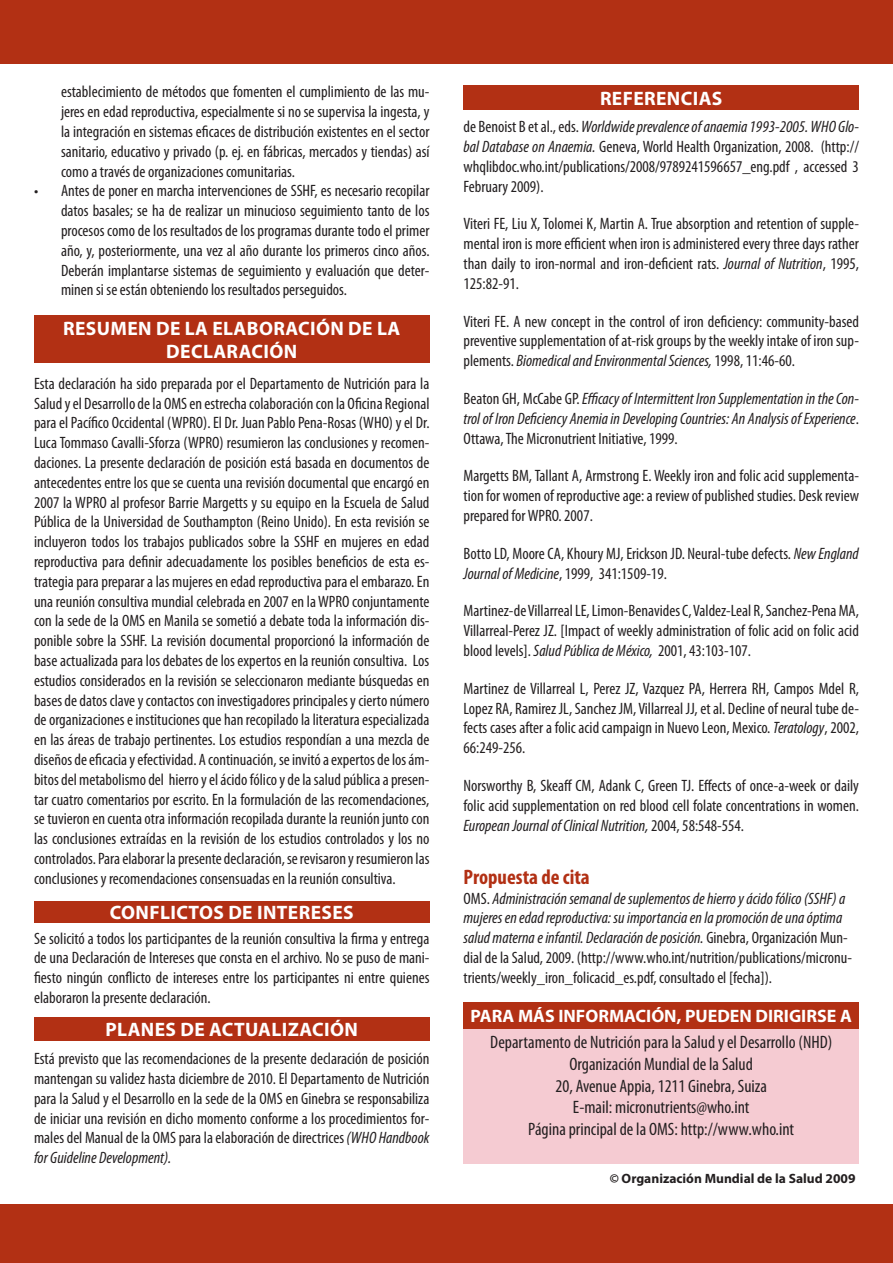
<style>
.page{position:relative;width:893px;height:1263px;background:#fff}
.page>*{position:absolute;margin:0;border:0;box-sizing:border-box;transform-origin:0 0}
.t1{font:700 condensed 21px "Myriad Pro";color:#b23014}
.t2{font:700 19.5px/23.4px "Myriad Pro";letter-spacing:.02em;color:#fff;text-align:center}
.t3{font:condensed 18px/21.6px "Myriad Pro";color:#231f20;text-align:center}
.t4{font:700 18px "Myriad Pro";color:#fff}
.t5{font:condensed 16.5px/19.8px "Myriad Pro";color:#231f20;text-align:justify}
.t6{font:italic condensed 16.5px/19.8px "Myriad Pro";color:#231f20;text-align:justify}
.t7{font:700 13.5px "Myriad Pro";color:#231f20}
.s1{font-style:italic}
.s2{font-style:normal}
</style>
<div class="page">
<div style="left:463px;top:85px;width:396px;height:25px;background:#b23014"></div>
<div style="left:0;top:1204px;width:893px;height:59px;background:#b23014"></div>
<div style="left:0;top:0;width:893px;height:64px;background:#b23014"></div>
<div style="left:34px;top:316px;width:395px;height:47px;background:#b23014"></div>
<div style="left:34px;top:901px;width:395px;height:22px;background:#b23014"></div>
<div style="left:34px;top:1017px;width:395px;height:23px;background:#b23014"></div>
<div style="left:463px;top:1028px;width:396px;height:136px;background:#f5cbd2"></div>
<div style="left:463px;top:1002px;width:396px;height:26px;background:#b23014"></div>
<p class="t5" style="left:61px;top:82px;width:370px">establecimiento de métodos que fomenten el cumplimiento de las mu&shy;jeres en edad reproductiva, especialmente si no se supervisa la ingesta, y la integración en sistemas eficaces de distribución existentes en el sector sanitario, educativo y privado (p. ej. en fábricas, mercados y tiendas) así como a través de organizaciones comunitarias.</p>
<p class="t5" style="left:61px;top:181px;width:370px;text-indent:-27px">• Antes de poner en marcha intervenciones de SSHF, es necesario recopilar datos basales; se ha de realizar un minucioso seguimiento tanto de los procesos como de los resultados de los programas durante todo el primer año, y, posteriormente, una vez al año durante los primeros cinco años.<br>Deberán implantarse sistemas de seguimiento y evaluación que deter&shy;minen si se están obteniendo los resultados perseguidos.</p>
<p class="t2" style="left:63px;top:316px;width:339px">RESUMEN DE LA ELABORACIÓN DE LA<br>DECLARACIÓN</p>
<p class="t5" style="left:34px;top:373px;width:397px">Esta declaración ha sido preparada por el Departamento de Nutrición para la Salud y el Desarrollo de la OMS en estrecha colaboración con la Oficina Regional para el Pacífico Occidental (WPRO). El Dr. Juan Pablo Pena-Rosas (WHO) y el Dr.<br>Luca Tommaso Cavalli-Sforza (WPRO) resumieron las conclusiones y recomen&shy;daciones. La presente declaración de posición está basada en documentos de antecedentes entre los que se cuenta una revisión documental que encargó en 2007 la WPRO al profesor Barrie Margetts y su equipo en la Escuela de Salud Pública de la Universidad de Southampton (Reino Unido). En esta revisión se incluyeron todos los trabajos publicados sobre la SSHF en mujeres en edad reproductiva para definir adecuadamente los posibles beneficios de esta es&shy;trategia para preparar a las mujeres en edad reproductiva para el embarazo. En una reunión consultiva mundial celebrada en 2007 en la WPRO conjuntamente con la sede de la OMS en Manila se sometió a debate toda la información dis&shy;ponible sobre la SSHF. La revisión documental proporcionó la información de base actualizada para los debates de los expertos en la reunión consultiva. Los estudios considerados en la revisión se seleccionaron mediante búsquedas en bases de datos clave y contactos con investigadores principales y cierto número de organizaciones e instituciones que han recopilado la literatura especializada en las áreas de trabajo pertinentes. Los estudios respondían a una mezcla de diseños de eficacia y efectividad. A continuación, se invitó a expertos de los ám&shy;bitos del metabolismo del hierro y el ácido fólico y de la salud pública a presen&shy;tar cuatro comentarios por escrito. En la formulación de las recomendaciones, se tuvieron en cuenta otra información recopilada durante la reunión junto con las conclusiones extraídas en la revisión de los estudios controlados y los no controlados. Para elaborar la presente declaración, se revisaron y resumieron las conclusiones y recomendaciones consensuadas en la reunión consultiva.</p>
<p class="t2" style="left:110px;top:900px;width:245px">CONFLICTOS DE INTERESES</p>
<p class="t5" style="left:34px;top:928px;width:397px">Se solicitó a todos los participantes de la reunión consultiva la firma y entrega de una Declaración de Intereses que consta en el archivo. No se puso de mani&shy;fiesto ningún conflicto de intereses entre los participantes ni entre quienes elaboraron la presente declaración.</p>
<p class="t2" style="left:106px;top:1017px;width:254px">PLANES DE ACTUALIZACIÓN</p>
<p class="t5" style="left:34px;top:1048px;width:397px">Está previsto que las recomendaciones de la presente declaración de posición mantengan su validez hasta diciembre de 2010. El Departamento de Nutrición para la Salud y el Desarrollo en la sede de la OMS en Ginebra se responsabiliza de iniciar una revisión en dicho momento conforme a los procedimientos for&shy;males del Manual de la OMS para la elaboración de directrices <span class="s1">(WHO Handbook for Guideline Development).</span></p>
<p class="t2" style="left:600px;top:86px;width:124px">REFERENCIAS</p>
<p class="t5" style="left:463px;top:117px;width:397px">de Benoist B et al., eds. <span class="s1">Worldwide prevalence of anaemia 1993-2005. WHO Glo&shy;bal Database on Anaemia.</span> Geneva, World Health Organization, 2008. (http:// whqlibdoc.who.int/publications/2008/9789241596657_eng.pdf , accessed 3<br>February 2009).</p>
<p class="t5" style="left:463px;top:214px;width:397px">Viteri FE, Liu X, Tolomei K, Martin A. True absorption and retention of supple&shy;mental iron is more efficient when iron is administered every three days rather than daily to iron-normal and iron-deficient rats. <span class="s1">Journal of Nutrition</span>, 1995, 125:82-91.</p>
<p class="t5" style="left:463px;top:311px;width:397px">Viteri FE. A new concept in the control of iron deficiency: community-based preventive supplementation of at-risk groups by the weekly intake of iron sup&shy;plements. <span class="s1">Biomedical and Environmental Sciences,</span> 1998, 11:46-60.</p>
<p class="t6" style="left:463px;top:388px;width:397px"><span class="s2">Beaton GH, McCabe GP.</span> Efficacy of Intermittent Iron Supplementation in the Con&shy;trol of Iron Deficiency Anemia in Developing Countries: An Analysis of Experience<span class="s2">.<br>Ottawa, The Micronutrient Initiative, 1999.</span></p>
<p class="t5" style="left:463px;top:466px;width:397px">Margetts BM, Tallant A, Armstrong E. Weekly iron and folic acid supplementa&shy;tion for women of reproductive age: a review of published studies. Desk review prepared for WPRO. 2007.</p>
<p class="t5" style="left:463px;top:543px;width:397px">Botto LD, Moore CA, Khoury MJ, Erickson JD. Neural-tube defects. <span class="s1">New England<br>Journal of Medicine</span>, 1999, 341:1509-19.</p>
<p class="t5" style="left:463px;top:601px;width:397px">Martinez-de Villarreal LE, Limon-Benavides C, Valdez-Leal R, Sanchez-Pena MA, Villarreal-Perez JZ. [Impact of weekly administration of folic acid on folic acid blood levels]. <span class="s1">Salud Pública de México,</span> 2001, 43:103-107.</p>
<p class="t5" style="left:463px;top:678px;width:397px">Martinez de Villarreal L, Perez JZ, Vazquez PA, Herrera RH, Campos Mdel R, Lopez RA, Ramirez JL, Sanchez JM, Villarreal JJ, et al. Decline of neural tube de&shy;fects cases after a folic acid campaign in Nuevo Leon, Mexico. <span class="s1">Teratology</span>, 2002, 66:249-256.</p>
<p class="t5" style="left:463px;top:775px;width:397px">Norsworthy B, Skeaff CM, Adank C, Green TJ. Effects of once-a-week or daily folic acid supplementation on red blood cell folate concentrations in women.<br><span class="s1">European Journal of Clinical Nutrition,</span> 2004, 58:548-554.</p>
<p class="t1" style="left:463px;top:864px;width:128px">Propuesta de cita</p>
<p class="t6" style="left:463px;top:888px;width:390px;text-align:left"><span class="s2">OMS.</span> Administración semanal de suplementos de hierro y ácido fólico (SSHF) a mujeres en edad reproductiva: su importancia en la promoción de una óptima salud materna e infantil. Declaración de posición. <span class="s2">Ginebra, Organización Mun&shy;dial de la Salud, 2009. (http://www.who.int/nutrition/publications/micronu&shy;trients/weekly_iron_folicacid_es.pdf, consultado el [fecha]).</span></p>
<p class="t4" style="left:471px;top:1004px;width:12px">PARA</p>
<p class="t4" style="left:518px;top:1004px;width:13px">MÁS</p>
<p class="t4" style="left:558px;top:1004px;width:40px">INFORMACIÓN</p>
<p class="t4" style="left:677px;top:1004px;width:21px">, PUEDEN</p>
<p class="t4" style="left:756px;top:1004px;width:9px">DIRI</p>
<p class="t4" style="left:789px;top:1004px;width:22px">GIRSE</p>
<p class="t4" style="left:840px;top:1004px;width:13px">A</p>
<p class="t3" style="left:490px;top:1031px;width:343px">Departamento de Nutrición para la Salud y el Desarrollo (NHD)<br>Organización Mundial de la Salud<br>20, Avenue Appia, 1211 Ginebra, Suiza<br>E-mail: micronutrients@who.int<br>Página principal de la OMS: http://www.who.int</p>
<p class="t7" style="left:610px;top:1170px;width:247px">© ORGANIZACIÓN MUNDIAL DE LA SALUD 2009</p>
</div>
